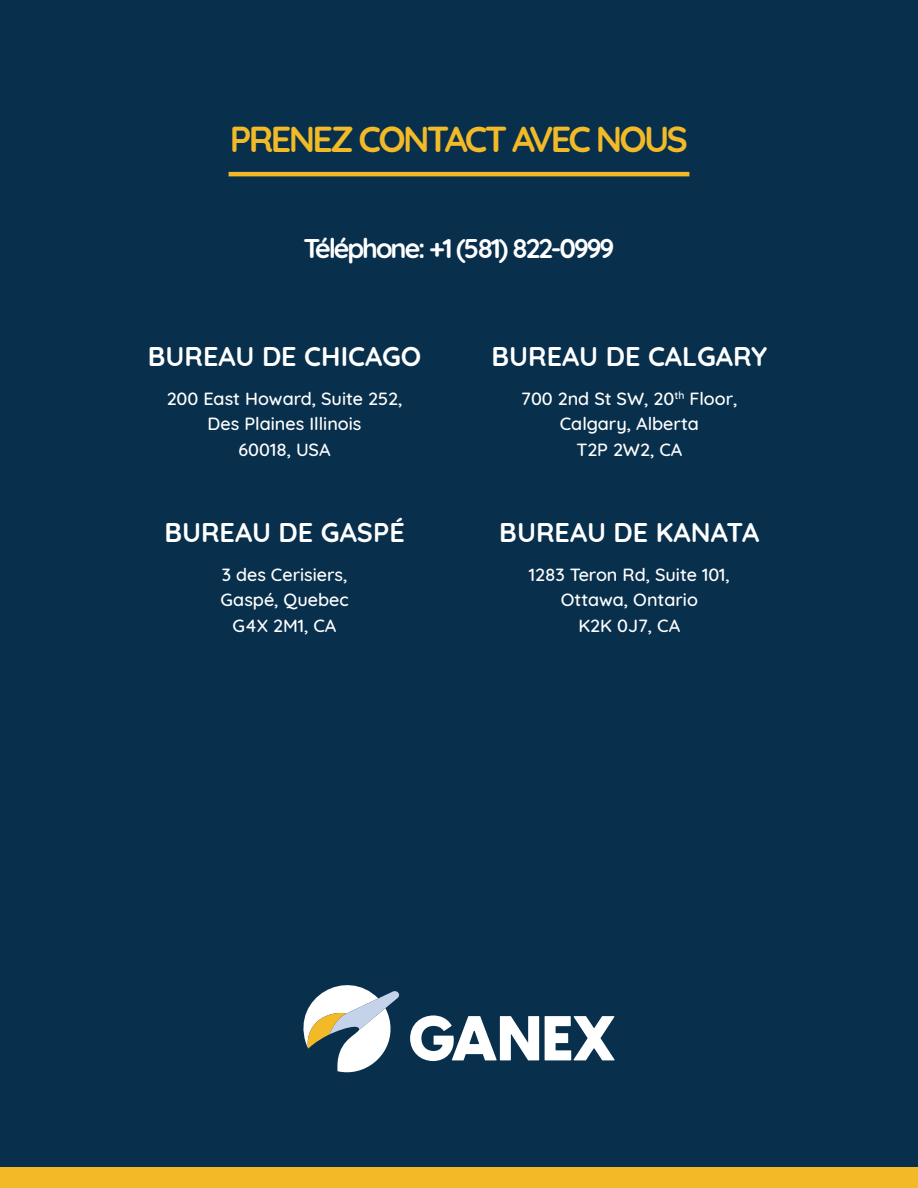
<style>
.page{position:relative;width:918px;height:1188px;background:#082f4c}
.page>*{position:absolute;margin:0;border:0;box-sizing:border-box;transform-origin:0 0}
.Title_Yellow{font:700 36px "Quicksand";letter-spacing:-.075em;color:#f2ba27}
.WhiteTextBold{font:700 27px "Quicksand";color:#fff}
.WhiteTextBold-2{font:700 27px "Quicksand";letter-spacing:-.075em;color:#fff}
.WhiteText{font:500 18px/25.5px "Quicksand";color:#fff;text-align:center}
</style>
<div class="page">
<hr style="left:229px;top:172px;width:460px;height:4px;background:#f2ba27">
<svg style="left:410px;top:1015px;width:129px;height:46px"></svg>
<svg style="left:545px;top:1016px;width:70px;height:44px"></svg>
<svg style="left:303px;top:985px;width:97px;height:87px"></svg>
<div style="left:0;top:1168px;width:918px;height:20px;background:#f2ba27"></div>
<p class="Title_Yellow" style="left:230px;top:109px;width:460px">PRENEZ CONTACT AVEC NOUS</p>
<p class="WhiteTextBold-2" style="left:304px;top:226px;width:312px">Téléphone: +1 (581) 822-0999</p>
<p class="WhiteTextBold" style="left:148px;top:334px;width:275px">BUREAU DE CHICAGO</p>
<p class="WhiteText" style="left:167px;top:384px;width:237px">200 East Howard, Suite 252,</p>
<p class="WhiteText" style="left:208px;top:409px;width:155px">Des Plaines Illinois</p>
<p class="WhiteText" style="left:238px;top:435px;width:94px">60018, USA</p>
<p class="WhiteTextBold" style="left:164px;top:510px;width:242px">BUREAU DE GASPÉ</p>
<p class="WhiteText" style="left:222px;top:560px;width:127px">3 des Cerisiers,</p>
<p class="WhiteText" style="left:221px;top:586px;width:130px">Gaspé, Quebec<br>G4X 2M1, CA</p>
<p class="WhiteTextBold" style="left:491px;top:334px;width:277px">BUREAU DE CALGARY</p>
<p class="WhiteText" style="left:521px;top:384px;width:218px">700 2nd St SW, 20<sup>th</sup> Floor,</p>
<p class="WhiteText" style="left:560px;top:409px;width:141px">Calgary, Alberta<br>T2P 2W2, CA</p>
<p class="WhiteTextBold" style="left:499px;top:510px;width:262px">BUREAU DE KANATA</p>
<p class="WhiteText" style="left:529px;top:560px;width:203px">1283 Teron Rd, Suite 101,</p>
<p class="WhiteText" style="left:561px;top:586px;width:139px">Ottawa, Ontario<br>K2K 0J7, CA</p>
</div>
